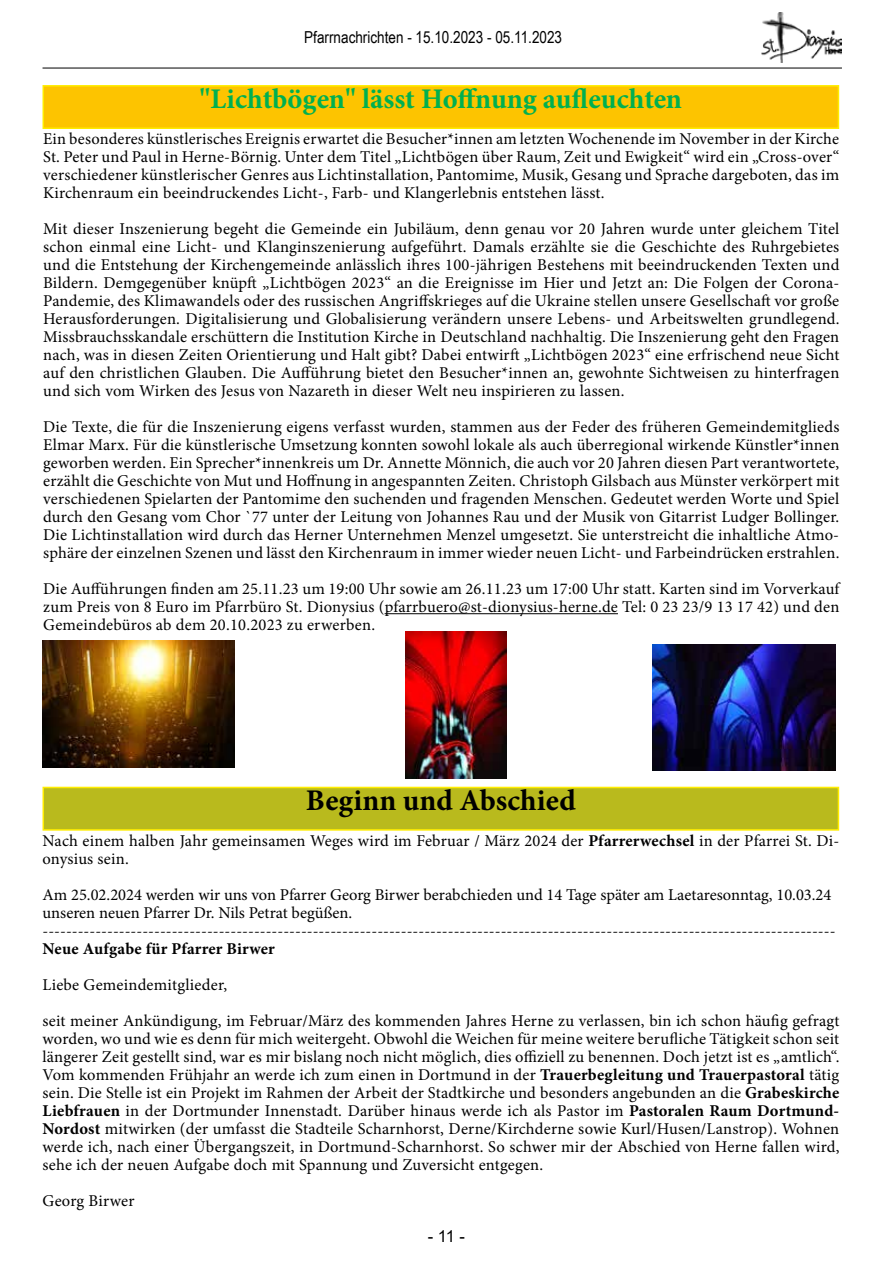
<style>
.page{position:relative;width:893px;height:1263px;background:#fff}
.page>*{position:absolute;margin:0;border:0;box-sizing:border-box;transform-origin:0 0}
.t1{font:700 30px "Minion Pro";color:#000}
.t2{font:700 28.5px "Minion Pro";color:#00b050}
.t3{font:16.5px/18px "Minion Pro";letter-spacing:.01em;color:#000;text-align:justify}
.t4{font:16.5px "Arial Narrow";color:#000}
.t5{font:700 16.5px "Minion Pro";letter-spacing:.015em;color:#000}
.t6{font:16.5px "Arial";color:#000}
.s1{font-weight:700}
</style>
<div class="page">
<hr style="left:43px;top:68px;width:799px;height:1px;background:#000">
<img style="left:762px;top:12px;width:80px;height:51px">
<hr style="left:385px;top:613px;width:233px;height:1px;background:#000">
<img style="left:43px;top:640px;width:192px;height:128px">
<img style="left:652px;top:645px;width:183px;height:126px">
<img style="left:406px;top:631px;width:100px;height:147px">
<div style="left:43px;top:86px;width:795px;height:42px;background:#fdc400"></div>
<div style="left:43px;top:85px;width:796px;height:44px;border:2px solid #ffed00"></div>
<div style="left:43px;top:787px;width:795px;height:43px;background:#b9ba1d"></div>
<div style="left:43px;top:787px;width:796px;height:44px;border:2px solid #ffed00"></div>
<p class="t4" style="left:304px;top:25px;width:259px">Pfarrnachrichten - 15.10.2023 - 05.11.2023</p>
<h2 class="t2" style="left:200px;top:79px;width:484px">"Lichtbögen" lässt Hoffnung aufleuchten</h2>
<p class="t3" style="left:43px;top:130px;width:798px">Ein besonderes künstlerisches Ereignis erwartet die Besucher*innen am letzten Wochenende im November in der Kirche St. Peter und Paul in Herne-Börnig. Unter dem Titel „Lichtbögen über Raum, Zeit und Ewigkeit“ wird ein „Cross-over“ verschiedener künstlerischer Genres aus Lichtinstallation, Pantomime, Musik, Gesang und Sprache dargeboten, das im Kirchenraum ein beeindruckendes Licht-, Farb- und Klangerlebnis entstehen lässt.</p>
<p class="t3" style="left:43px;top:220px;width:798px">Mit dieser Inszenierung begeht die Gemeinde ein Jubiläum, denn genau vor 20 Jahren wurde unter gleichem Titel schon einmal eine Licht- und Klanginszenierung aufgeführt. Damals erzählte sie die Geschichte des Ruhrgebietes und die Entstehung der Kirchengemeinde anlässlich ihres 100-jährigen Bestehens mit beeindruckenden Texten und Bildern. Demgegenüber knüpft „Lichtbögen 2023“ an die Ereignisse im Hier und Jetzt an: Die Folgen der Corona-Pandemie, des Klimawandels oder des russischen Angriffskrieges auf die Ukraine stellen unsere Gesellschaft vor große Herausforderungen. Digitalisierung und Globalisierung verändern unsere Lebens- und Arbeitswelten grundlegend.<br>Missbrauchsskandale erschüttern die Institution Kirche in Deutschland nachhaltig. Die Inszenierung geht den Fragen nach, was in diesen Zeiten Orientierung und Halt gibt? Dabei entwirft „Lichtbögen 2023“ eine erfrischend neue Sicht auf den christlichen Glauben. Die Aufführung bietet den Besucher*innen an, gewohnte Sichtweisen zu hinterfragen und sich vom Wirken des Jesus von Nazareth in dieser Welt neu inspirieren zu lassen.</p>
<p class="t3" style="left:43px;top:418px;width:798px">Die Texte, die für die Inszenierung eigens verfasst wurden, stammen aus der Feder des früheren Gemeindemitglieds Elmar Marx. Für die künstlerische Umsetzung konnten sowohl lokale als auch überregional wirkende Künstler*innen geworben werden. Ein Sprecher*innenkreis um Dr. Annette Mönnich, die auch vor 20 Jahren diesen Part verantwortete, erzählt die Geschichte von Mut und Hoffnung in angespannten Zeiten. Christoph Gilsbach aus Münster verkörpert mit verschiedenen Spielarten der Pantomime den suchenden und fragenden Menschen. Gedeutet werden Worte und Spiel durch den Gesang vom Chor `77 unter der Leitung von Johannes Rau und der Musik von Gitarrist Ludger Bollinger.<br>Die Lichtinstallation wird durch das Herner Unternehmen Menzel umgesetzt. Sie unterstreicht die inhaltliche Atmo&shy;sphäre der einzelnen Szenen und lässt den Kirchenraum in immer wieder neuen Licht- und Farbeindrücken erstrahlen.</p>
<p class="t3" style="left:43px;top:580px;width:798px">Die Aufführungen finden am 25.11.23 um 19:00 Uhr sowie am 26.11.23 um 17:00 Uhr statt. Karten sind im Vorverkauf zum Preis von 8 Euro im Pfarrbüro St. Dionysius (pfarrbuero@st-dionysius-herne.de Tel: 0 23 23/9 13 17 42) und den Gemeindebüros ab dem 20.10.2023 zu erwerben.</p>
<h1 class="t1" style="left:306px;top:779px;width:271px">Beginn und Abschied</h1>
<p class="t3" style="left:43px;top:832px;width:798px">Nach einem halben Jahr gemeinsamen Weges wird im Februar / März 2024 der <span class="s1">Pfarrerwechsel</span> in der Pfarrei St. Di&shy;onysius sein.</p>
<p class="t3" style="left:43px;top:886px;width:794px;text-align:left">Am 25.02.2024 werden wir uns von Pfarrer Georg Birwer berabchieden und 14 Tage später am Laetaresonntag, 10.03.24 unseren neuen Pfarrer Dr. Nils Petrat begüßen. ---------------------------------------------------------------------------------------------------------------------------------------</p>
<p class="t5" style="left:43px;top:937px;width:234px">Neue Aufgabe für Pfarrer Birwer</p>
<p class="t3" style="left:43px;top:967px;width:798px;line-height:36px">Liebe Gemeindemitglieder,<br>seit meiner Ankündigung, im Februar/März des kommenden Jahres Herne zu verlassen, bin ich schon häufig gefragt</p>
<p class="t3" style="left:43px;top:1030px;width:798px">worden, wo und wie es denn für mich weitergeht. Obwohl die Weichen für meine weitere berufliche Tätigkeit schon seit längerer Zeit gestellt sind, war es mir bislang noch nicht möglich, dies offiziell zu benennen. Doch jetzt ist es „amtlich“.<br>Vom kommenden Frühjahr an werde ich zum einen in Dortmund in der <span class="s1">Trauerbegleitung und Trauerpastoral</span> tätig sein. Die Stelle ist ein Projekt im Rahmen der Arbeit der Stadtkirche und besonders angebunden an die <span class="s1">Grabeskirche Liebfrauen</span> in der Dortmunder Innenstadt. Darüber hinaus werde ich als Pastor im <span class="s1">Pastoralen Raum Dortmund-Nordost</span> mitwirken (der umfasst die Stadteile Scharnhorst, Derne/Kirchderne sowie Kurl/Husen/Lanstrop). Wohnen werde ich, nach einer Übergangszeit, in Dortmund-Scharnhorst. So schwer mir der Abschied von Herne fallen wird, sehe ich der neuen Aufgabe doch mit Spannung und Zuversicht entgegen.</p>
<p class="t3" style="left:43px;top:1192px;width:94px">Georg Birwer</p>
<p class="t6" style="left:428px;top:1224px;width:39px">- 11 -</p>
</div>
